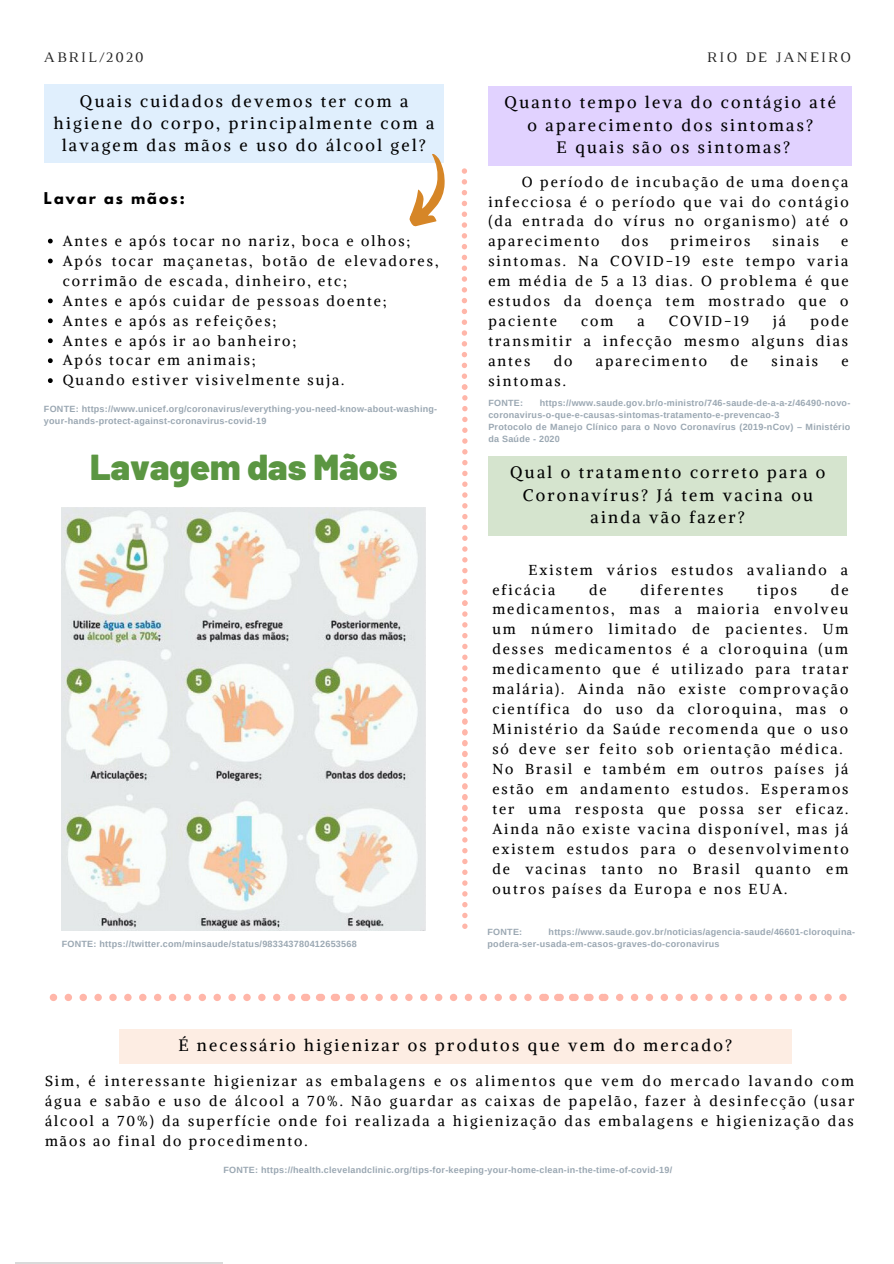
<style>
.page{position:relative;width:894px;height:1264px;background:#fff}
.page>*{position:absolute;margin:0;border:0;box-sizing:border-box;transform-origin:0 0}
.t1{font:900 36px "Barlow";color:#5b9642}
.t2{font:16.5px/22.6px "Alike";letter-spacing:.14em;color:#000;text-align:center}
.t3{font:14.85px "Luthier";letter-spacing:.14em;color:#222}
.t4{font:14.4px/20px "Alike";letter-spacing:.14em;color:#000;text-align:justify}
.t5{font:700 14.4px "League Spartan";letter-spacing:.14em;color:#000}
.t6{font:700 9px/12.1px "Arimo";letter-spacing:.025em;color:#9aa7b2}
</style>
<div class="page">
<hr style="left:15px;top:1262px;width:207px;height:1px;background:#000">
<div style="left:44px;top:85px;width:399px;height:78px;background:#e0effd"></div>
<svg style="left:48px;top:239px;width:5px;height:4px"></svg>
<svg style="left:48px;top:258px;width:5px;height:5px"></svg>
<svg style="left:48px;top:298px;width:5px;height:5px"></svg>
<svg style="left:48px;top:318px;width:5px;height:5px"></svg>
<svg style="left:48px;top:338px;width:5px;height:5px"></svg>
<svg style="left:48px;top:358px;width:5px;height:5px"></svg>
<svg style="left:48px;top:378px;width:5px;height:5px"></svg>
<svg style="left:409px;top:152px;width:36px;height:75px"></svg>
<img style="left:62px;top:507px;width:363px;height:423px">
<div style="left:119px;top:1029px;width:672px;height:34px;background:#fdede3"></div>
<div style="left:488px;top:86px;width:363px;height:79px;background:#e1d2ff"></div>
<div style="left:488px;top:456px;width:358px;height:79px;background:#d5e4ce"></div>
<svg style="left:461px;top:168px;width:6px;height:761px"></svg>
<svg style="left:50px;top:993px;width:796px;height:8px"></svg>
<p class="t3" style="left:44px;top:52px;width:101px">ABRIL/2020</p>
<p class="t3" style="left:707px;top:52px;width:145px">RIO DE JANEIRO</p>
<p class="t2" style="left:54px;top:89px;width:381px">Quais cuidados devemos ter com a higiene do corpo, principalmente com a lavagem das mãos e uso do álcool gel?</p>
<p class="t5" style="left:44px;top:191px;width:142px">Lavar as mãos:</p>
<p class="t4" style="left:63px;top:231px;width:377px;text-align:left">Antes e após tocar no nariz, boca e olhos; Após tocar maçanetas, botão de elevadores, corrimão de escada, dinheiro, etc;<br>Antes e após cuidar de pessoas doente;<br>Antes e após as refeições;<br>Antes e após ir ao banheiro;<br>Após tocar em animais;<br>Quando estiver visivelmente suja.</p>
<p class="t6" style="left:44px;top:403px;width:394px">FONTE: https://www.unicef.org/coronavirus/everything-you-need-know-about-washing&shy;your-hands-protect-against-coronavirus-covid-19</p>
<h1 class="t1" style="left:90px;top:444px;width:309px">Lavagem das Mãos</h1>
<p class="t6" style="left:62px;top:938px;width:296px">FONTE: https://twitter.com/minsaude/status/983343780412653568</p>
<p class="t2" style="left:504px;top:91px;width:333px">Quanto tempo leva do contágio até o aparecimento dos sintomas?<br>E quais são os sintomas?</p>
<p class="t4" style="left:488px;top:171px;width:362px;text-indent:33px">O período de incubação de uma doença infecciosa é o período que vai do contágio (da entrada do vírus no organismo) até o aparecimento</p>
<p class="t4" style="left:621px;top:231px;width:28px">dos</p>
<p class="t4" style="left:670px;top:231px;width:81px">primeiros</p>
<p class="t4" style="left:772px;top:231px;width:48px">sinais</p>
<p class="t4" style="left:488px;top:231px;width:362px;text-indent:353px">e sintomas. Na COVID-19 este tempo varia em média de 5 a 13 dias. O problema é que estudos da doença tem mostrado que o paciente</p>
<p class="t4" style="left:581px;top:311px;width:34px">com</p>
<p class="t4" style="left:637px;top:311px;width:9px">a</p>
<p class="t4" style="left:668px;top:311px;width:82px">COVID-19</p>
<p class="t4" style="left:773px;top:311px;width:14px">já</p>
<p class="t4" style="left:488px;top:311px;width:362px;text-indent:322px">pode transmitir a infecção mesmo alguns dias antes</p>
<p class="t4" style="left:553px;top:351px;width:20px">do</p>
<p class="t4" style="left:595px;top:351px;width:112px">aparecimento</p>
<p class="t4" style="left:730px;top:351px;width:19px">de</p>
<p class="t4" style="left:771px;top:351px;width:48px">sinais</p>
<p class="t4" style="left:841px;top:351px;width:9px">e</p>
<p class="t4" style="left:488px;top:371px;width:79px">sintomas.</p>
<p class="t6" style="left:488px;top:396px;width:36px">FONTE:</p>
<p class="t6" style="left:488px;top:396px;width:363px;text-indent:51px">https://www.saude.gov.br/o-ministro/746-saude-de-a-a-z/46490-novo&shy;coronavirus-o-que-e-causas-sintomas-tratamento-e-prevencao-3<br>Protocolo de Manejo Clínico para o Novo Coronavírus (2019-nCov) – Ministério da Saúde - 2020</p>
<p class="t2" style="left:510px;top:461px;width:316px">Qual o tratamento correto para o<br>Coronavírus? Já tem vacina ou ainda vão fazer?</p>
<p class="t4" style="left:492px;top:559px;width:357px;text-indent:36px">Existem vários estudos avaliando a eficácia</p>
<p class="t4" style="left:589px;top:579px;width:19px">de</p>
<p class="t4" style="left:640px;top:579px;width:84px">diferentes</p>
<p class="t4" style="left:757px;top:579px;width:41px">tipos</p>
<p class="t4" style="left:492px;top:579px;width:358px;text-align:left;text-indent:338px">de medicamentos, mas a maioria envolveu um número limitado de pacientes. Um desses medicamentos é a cloroquina (um medicamento que é utilizado para tratar malária). Ainda não existe comprovação científica do uso da cloroquina, mas o Ministério da Saúde recomenda que o uso só deve ser feito sob orientação médica.<br>No Brasil e também em outros países já estão em andamento estudos. Esperamos ter uma resposta que possa ser eficaz.<br>Ainda não existe vacina disponível, mas já existem estudos para o desenvolvimento de vacinas tanto no Brasil quanto em outros países da Europa e nos EUA.</p>
<p class="t6" style="left:487px;top:926px;width:36px">FONTE:</p>
<p class="t6" style="left:487px;top:926px;width:369px;text-indent:61px">https://www.saude.gov.br/noticias/agencia-saude/46601-cloroquina&shy;podera-ser-usada-em-casos-graves-do-coronavirus</p>
<p class="t2" style="left:178px;top:1034px;width:555px">É necessário higienizar os produtos que vem do mercado?</p>
<p class="t4" style="left:45px;top:1070px;width:810px">Sim, é interessante higienizar as embalagens e os alimentos que vem do mercado lavando com água e sabão e uso de álcool a 70%. Não guardar as caixas de papelão, fazer à desinfecção (usar álcool a 70%) da superfície onde foi realizada a higienização das embalagens e higienização das mãos ao final do procedimento.</p>
<p class="t6" style="left:223px;top:1163px;width:450px">FONTE: https://health.clevelandclinic.org/tips-for-keeping-your-home-clean-in-the-time-of-covid-19/</p>
</div>
